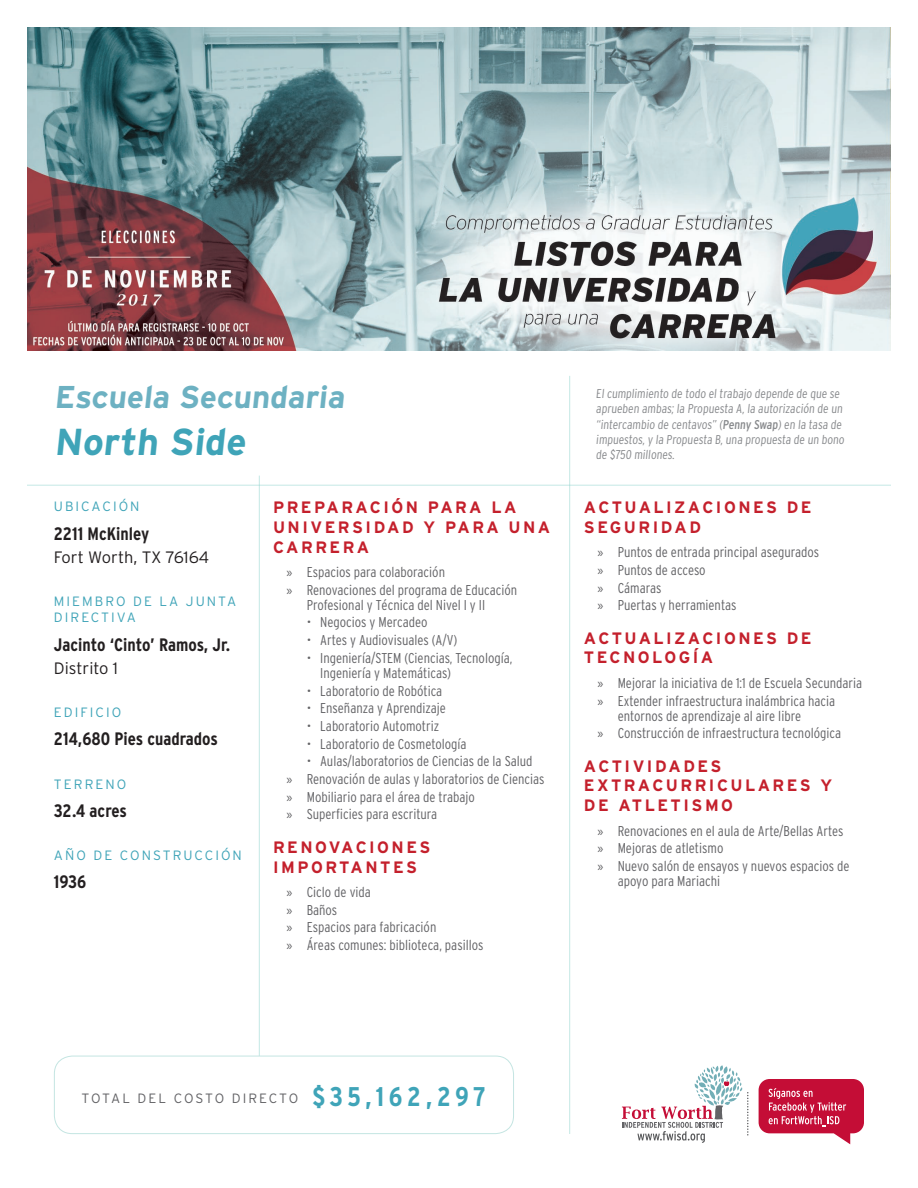
<style>
.page{position:relative;width:918px;height:1188px;background:#fff}
.page>*{position:absolute;margin:0;border:0;box-sizing:border-box;transform-origin:0 0}
.t1{font:700 37.5px "Interstate";color:#3fa4b8}
.t2{font:700 31.5px "Interstate";color:#6db1c2}
.t3{font:700 condensed 18px "Interstate";color:#231f20}
.t4{font:700 16.5px/19.8px "Interstate";letter-spacing:.15em;color:#c4202c}
.t5{font:300 16.5px "Interstate";color:#231f20}
.t6{font:300 condensed 14.25px/17.7px "Interstate";color:#636366}
.t7{font:300 13.5px/16.2px "Interstate";letter-spacing:.15em;color:#3fa4b8}
.t8{font:300 13.5px "Interstate";letter-spacing:.135em;color:#636366}
.t9{font:300 condensed 12.75px/15.3px "Interstate";color:#87898c}
.s1{font-family:"Myriad Pro";font-weight:400;font-stretch:normal}
.s2{font-weight:400}
.s3{font-weight:700;font-stretch:condensed;font-size:27px;color:#3fa4b8}
</style>
<div class="page">
<hr style="left:569px;top:376px;width:1px;height:758px;background:#88d0ca">
<hr style="left:27px;top:485px;width:864px;height:1px;background:#88d0ca">
<hr style="left:259px;top:476px;width:1px;height:580px;background:#88d0ca">
<img style="left:27px;top:27px;width:864px;height:324px">
<svg style="left:759px;top:1079px;width:105px;height:65px"></svg>
<svg style="left:622px;top:1065px;width:126px;height:78px"></svg>
<div style="left:54px;top:1056px;width:460px;height:78px;border:1px solid #c4e5e2;border-radius:18px"></div>
<h2 class="t2" style="left:54px;top:378px;width:296px">Escuela Secundaria</h2>
<h1 class="t1" style="left:54px;top:419px;width:198px">North Side</h1>
<p class="t7" style="left:54px;top:498px;width:87px">UBICACIÓN</p>
<p class="t3" style="left:54px;top:522px;width:97px">2211 McKinley</p>
<p class="t5" style="left:54px;top:547px;width:157px">Fort Worth, TX 76164</p>
<p class="t7" style="left:54px;top:593px;width:184px">MIEMBRO DE LA JUNTA<br>DIRECTIVA</p>
<p class="t3" style="left:54px;top:633px;width:178px">Jacinto ‘Cinto’ Ramos, Jr.</p>
<p class="t5" style="left:54px;top:658px;width:66px">Distrito 1</p>
<p class="t7" style="left:54px;top:704px;width:69px">EDIFICIO</p>
<p class="t3" style="left:54px;top:728px;width:166px">214,680 Pies cuadrados</p>
<p class="t7" style="left:54px;top:776px;width:74px">TERRENO</p>
<p class="t3" style="left:54px;top:800px;width:75px">32.4 acres</p>
<p class="t7" style="left:54px;top:847px;width:189px">AÑO DE CONSTRUCCIÓN</p>
<p class="t3" style="left:54px;top:871px;width:34px">1936</p>
<p class="t4" style="left:273px;top:497px;width:279px">PREPARACIÓN PARA LA<br>UNIVERSIDAD Y PARA UNA<br>CARRERA</p>
<p class="t6" style="left:286px;top:563px;width:232px"><span class="s1">»</span> Espacios para colaboración<br><span class="s1">»</span> Renovaciones del programa de Educación</p>
<p class="t6" style="left:307px;top:596px;width:180px">Profesional y Técnica del Nivel I y II</p>
<p class="t6" style="left:307px;top:613px;width:122px">• Negocios y Mercadeo</p>
<p class="t6" style="left:307px;top:631px;width:152px">• Artes y Audiovisuales (A/V)</p>
<p class="t6" style="left:320px;top:650px;width:194px;line-height:15px;text-indent:-13px">• Ingeniería/STEM (Ciencias, Tecnología,<br>Ingeniería y Matemáticas)</p>
<p class="t6" style="left:307px;top:682px;width:137px">• Laboratorio de Robótica</p>
<p class="t6" style="left:307px;top:699px;width:141px">• Enseñanza y Aprendizaje</p>
<p class="t6" style="left:307px;top:717px;width:134px">• Laboratorio Automotriz</p>
<p class="t6" style="left:307px;top:735px;width:161px">• Laboratorio de Cosmetología</p>
<p class="t6" style="left:286px;top:752px;width:260px;text-indent:20px">• Aulas/laboratorios de Ciencias de la Salud<br><span class="s1">»</span> Renovación de aulas y laboratorios de Ciencias <span class="s1">»</span> Mobiliario para el área de trabajo<br><span class="s1">»</span> Superficies para escritura</p>
<p class="t4" style="left:273px;top:837px;width:159px">RENOVACIONES<br>IMPORTANTES</p>
<p class="t6" style="left:286px;top:883px;width:198px"><span class="s1">»</span> Ciclo de vida<br><span class="s1">»</span> Baños<br><span class="s1">»</span> Espacios para fabricación<br><span class="s1">»</span> Áreas comunes: biblioteca, pasillos</p>
<p class="t9" style="left:596px;top:386px;width:251px">El cumplimiento de todo el trabajo depende de que se aprueben ambas; la Propuesta A, la autorización de un “intercambio de centavos” (<span class="s2">Penny Swap</span>) en la tasa de impuestos, y la Propuesta B, una propuesta de un bono de $750 millones.</p>
<p class="t4" style="left:584px;top:497px;width:229px">ACTUALIZACIONES DE<br>SEGURIDAD</p>
<p class="t6" style="left:597px;top:543px;width:223px"><span class="s1">»</span> Puntos de entrada principal asegurados <span class="s1">»</span> Puntos de acceso<br><span class="s1">»</span> Cámaras<br><span class="s1">»</span> Puertas y herramientas</p>
<p class="t4" style="left:584px;top:628px;width:229px">ACTUALIZACIONES DE<br>TECNOLOGÍA</p>
<p class="t6" style="left:597px;top:674px;width:266px"><span class="s1">»</span> Mejorar la iniciativa de 1:1 de Escuela Secundaria <span class="s1">»</span> Extender infraestructura inalámbrica hacia</p>
<p class="t6" style="left:597px;top:707px;width:245px;text-indent:20px">entornos de aprendizaje al aire libre<br><span class="s1">»</span> Construcción de infraestructura tecnológica</p>
<p class="t4" style="left:584px;top:756px;width:250px">ACTIVIDADES<br>EXTRACURRICULARES Y<br>DE ATLETISMO</p>
<p class="t6" style="left:597px;top:822px;width:254px"><span class="s1">»</span> Renovaciones en el aula de Arte/Bellas Artes <span class="s1">»</span> Mejoras de atletismo<br><span class="s1">»</span> Nuevo salón de ensayos y nuevos espacios de</p>
<p class="t6" style="left:618px;top:872px;width:104px">apoyo para Mariachi</p>
<p class="t8" style="left:81px;top:1090px;width:406px">TOTAL DEL COSTO DIRECTO <span class="s3">$35,162,297</span></p>
</div>
